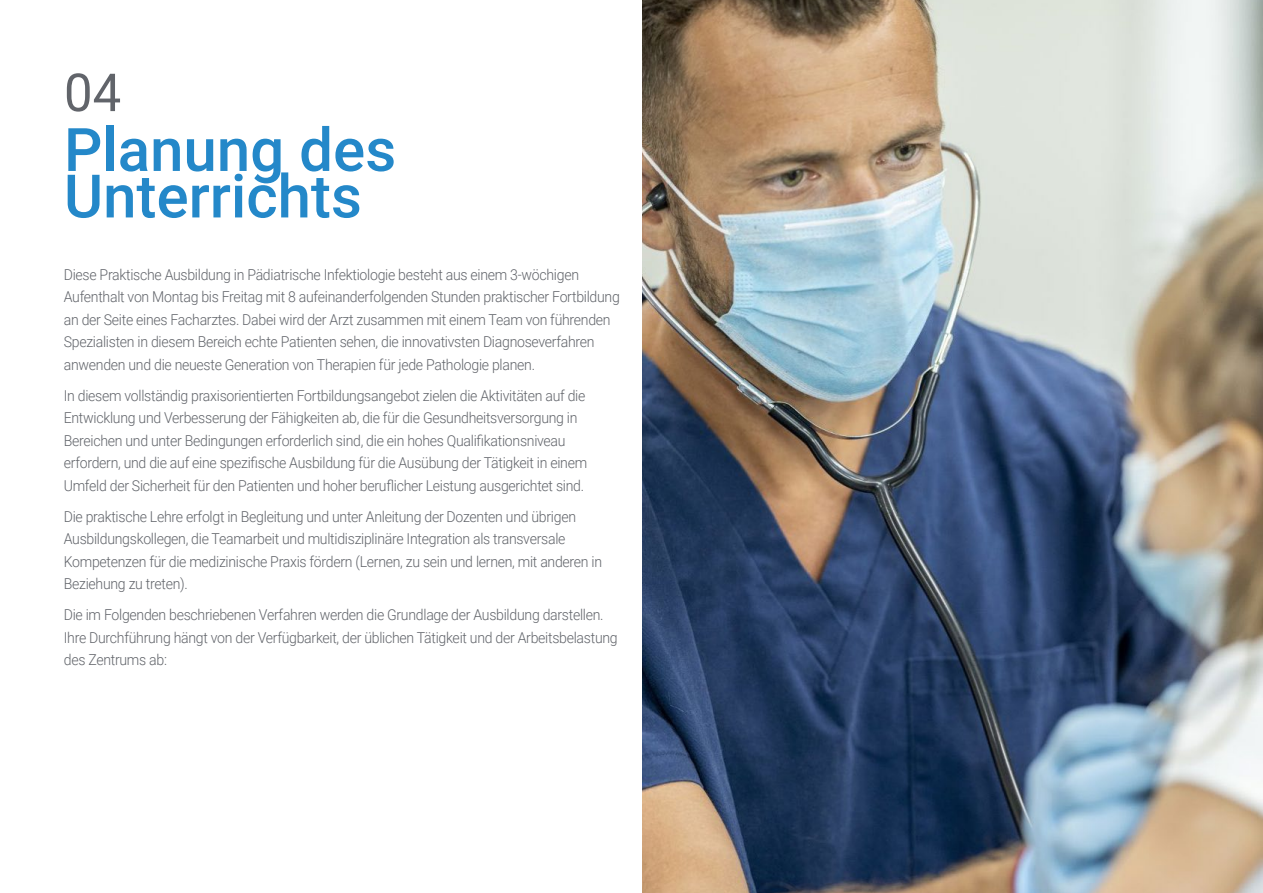
<style>
.page{position:relative;width:1263px;height:893px;background:#fff}
.page>*{position:absolute;margin:0;border:0;box-sizing:border-box;transform-origin:0 0}
.t1{font:500 60px/46.5px "Roboto";color:#2488c9}
.t2{font:52.5px "Roboto";color:#61646a}
.t3{font:300 15px/22.5px "Roboto";letter-spacing:-.02em;color:#61646a;scale:.94 1}
</style>
<div class="page">
<img style="left:642px;top:0;width:621px;height:893px">
<h2 class="t2" style="left:64px;top:56px;width:59px">04</h2>
<h1 class="t1" style="left:64px;top:124px;width:334px">Planung des<br>Unterrichts</h1>
<p class="t3" style="left:64px;top:262px;width:593px">Diese Praktische Ausbildung in Pädiatrische Infektiologie besteht aus einem 3-wöchigen Aufenthalt von Montag bis Freitag mit 8 aufeinanderfolgenden Stunden praktischer Fortbildung an der Seite eines Facharztes. Dabei wird der Arzt zusammen mit einem Team von führenden Spezialisten in diesem Bereich echte Patienten sehen, die innovativsten Diagnoseverfahren anwenden und die neueste Generation von Therapien für jede Pathologie planen.</p>
<p class="t3" style="left:64px;top:383px;width:558px">In diesem vollständig praxisorientierten Fortbildungsangebot zielen die Aktivitäten auf die Entwicklung und Verbesserung der Fähigkeiten ab, die für die Gesundheitsversorgung in Bereichen und unter Bedingungen erforderlich sind, die ein hohes Qualifikationsniveau erfordern, und die auf eine spezifische Ausbildung für die Ausübung der Tätigkeit in einem Umfeld der Sicherheit für den Patienten und hoher beruflicher Leistung ausgerichtet sind.</p>
<p class="t3" style="left:64px;top:504px;width:574px">Die praktische Lehre erfolgt in Begleitung und unter Anleitung der Dozenten und übrigen Ausbildungskollegen, die Teamarbeit und multidisziplinäre Integration als transversale Kompetenzen für die medizinische Praxis fördern (Lernen, zu sein und lernen, mit anderen in Beziehung zu treten).</p>
<p class="t3" style="left:64px;top:603px;width:591px">Die im Folgenden beschriebenen Verfahren werden die Grundlage der Ausbildung darstellen.<br>Ihre Durchführung hängt von der Verfügbarkeit, der üblichen Tätigkeit und der Arbeitsbelastung des Zentrums ab:</p>
</div>
